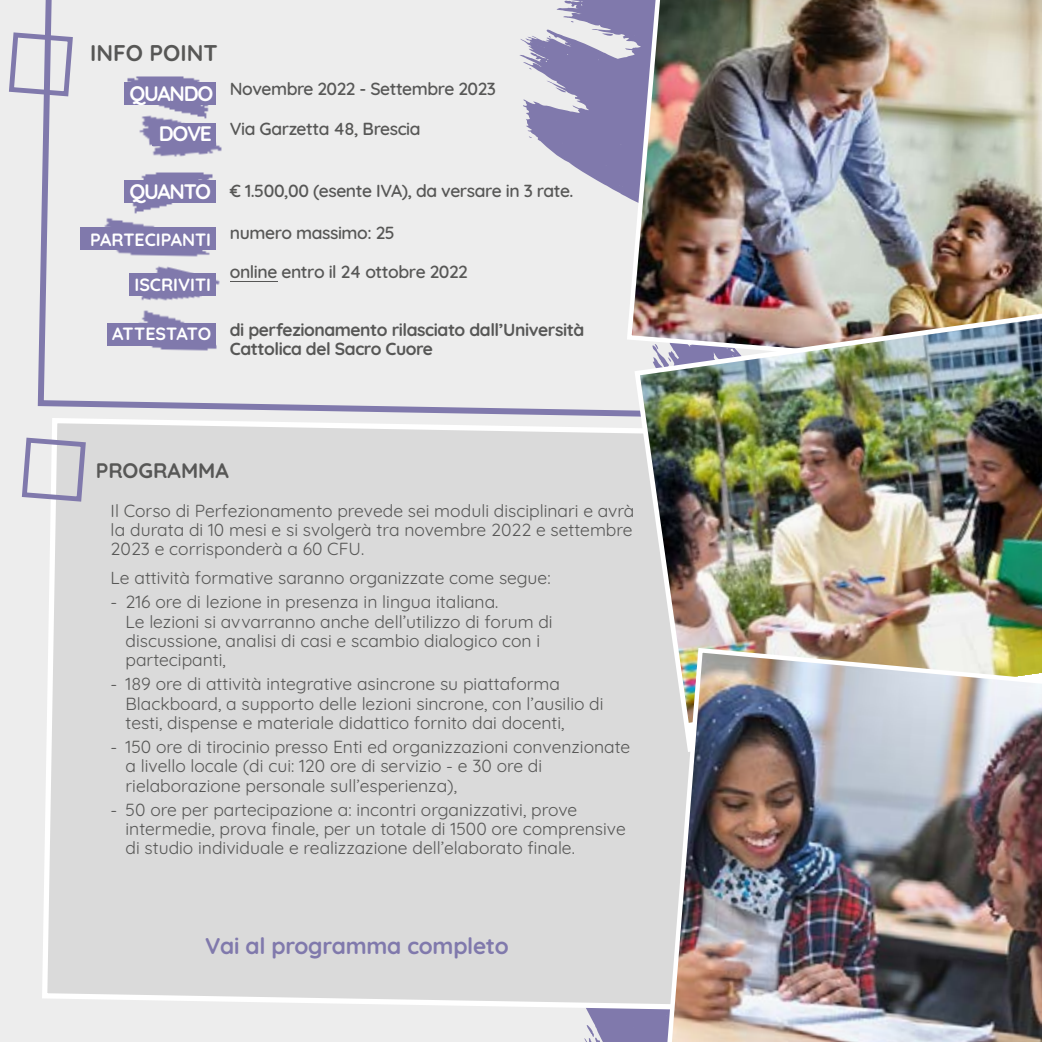
<style>
.page{position:relative;width:1042px;height:1042px;background:#ededed}
.page>*{position:absolute;margin:0;border:0;box-sizing:border-box;transform-origin:0 0}
.t1{font:700 22.75px "Quicksand";letter-spacing:-.01em;color:#8079ac}
.t2{font:700 22.75px "Quicksand";color:#575756}
.t3{font:700 21px/40.2px "Quicksand";letter-spacing:-.06em;color:#fff;text-align:right}
.t4{font:700 21px "Quicksand";color:#575756}
.t5{font:700 17.68px "Quicksand";color:#fff}
.t6{font:17.5px/19.2px "Quicksand";color:#575756}
.t7{font:600 17.5px "Quicksand";letter-spacing:-.025em;color:#575756}
.t8{font:700 17.5px/19.2px "Quicksand";letter-spacing:-.025em;color:#575756}
</style>
<div class="page">
<svg style="left:37px;top:0;width:595px;height:415px"></svg>
<svg style="left:9px;top:30px;width:66px;height:69px"></svg>
<img style="left:624px;top:0;width:418px;height:377px">
<div style="left:124px;top:82px;width:92px;height:23px;background:#8079ac"></div>
<div style="left:124px;top:180px;width:92px;height:23px;background:#8079ac"></div>
<div style="left:80px;top:227px;width:136px;height:23px;background:#8079ac"></div>
<div style="left:129px;top:273px;width:87px;height:23px;background:#8079ac"></div>
<div style="left:107px;top:323px;width:109px;height:23px;background:#8079ac"></div>
<div style="left:42px;top:415px;width:621px;height:598px;background:#dadada"></div>
<svg style="left:21px;top:435px;width:67px;height:69px"></svg>
<img style="left:131px;top:258px;width:91px;height:61px">
<img style="left:94px;top:215px;width:118px;height:43px">
<img style="left:133px;top:307px;width:86px;height:45px">
<img style="left:124px;top:73px;width:90px;height:46px">
<img style="left:134px;top:107px;width:90px;height:55px">
<img style="left:127px;top:169px;width:89px;height:45px">
<img style="left:632px;top:307px;width:410px;height:447px">
<img style="left:663px;top:645px;width:379px;height:397px">
<hr style="left:230px;top:281px;width:47px;height:1px;background:#575756">
<h1 class="t2" style="left:90px;top:35px;width:129px">INFO POINT</h1>
<p class="t3" style="left:129px;top:71px;width:85px">QUANDO<br>DOVE</p>
<p class="t7" style="left:230px;top:76px;width:268px">Novembre 2022 - Settembre 2023</p>
<p class="t7" style="left:230px;top:115px;width:192px">Via Garzetta 48, Brescia</p>
<p class="t3" style="left:129px;top:169px;width:83px">QUANTO</p>
<p class="t5" style="left:90px;top:226px;width:122px">PARTECIPANTI</p>
<p class="t5" style="left:134px;top:271px;width:78px">ISCRIVITI</p>
<p class="t5" style="left:112px;top:320px;width:100px">ATTESTATO</p>
<p class="t7" style="left:230px;top:178px;width:345px">€ 1.500,00 (esente IVA), da versare in 3 rate.</p>
<p class="t7" style="left:230px;top:219px;width:166px">numero massimo: 25</p>
<p class="t7" style="left:230px;top:258px;width:239px">online entro il 24 ottobre 2022</p>
<p class="t8" style="left:230px;top:318px;width:356px">di perfezionamento rilasciato dall’Università<br>Cattolica del Sacro Cuore</p>
<p class="t4" style="left:96px;top:454px;width:135px">PROGRAMMA</p>
<p class="t6" style="left:111px;top:499px;width:525px;text-align:justify">Il Corso di Perfezionamento prevede sei moduli disciplinari e avrà la durata di 10 mesi e si svolgerà tra novembre 2022 e settembre 2023 e corrisponderà a 60 CFU.</p>
<p class="t6" style="left:111px;top:566px;width:441px">Le attività formative saranno organizzate come segue:</p>
<p class="t6" style="left:126px;top:591px;width:429px;text-indent:-15px">- 216 ore di lezione in presenza in lingua italiana.<br>Le lezioni si avvarranno anche dell’utilizzo di forum di discussione, analisi di casi e scambio dialogico con i partecipanti,</p>
<p class="t6" style="left:126px;top:673px;width:479px;text-indent:-15px">- 189 ore di attività integrative asincrone su piattaforma<br>Blackboard, a supporto delle lezioni sincrone, con l’ausilio di testi, dispense e materiale didattico fornito dai docenti,</p>
<p class="t6" style="left:126px;top:735px;width:506px;text-indent:-15px">- 150 ore di tirocinio presso Enti ed organizzazioni convenzionate a livello locale (di cui: 120 ore di servizio - e 30 ore di rielaborazione personale sull’esperienza),</p>
<p class="t6" style="left:126px;top:798px;width:502px;text-indent:-15px">- 50 ore per partecipazione a: incontri organizzativi, prove intermedie, prova finale, per un totale di 1500 ore comprensive di studio individuale e realizzazione dell’elaborato finale.</p>
<h1 class="t1" style="left:205px;top:928px;width:305px">Vai al programma completo</h1>
</div>
